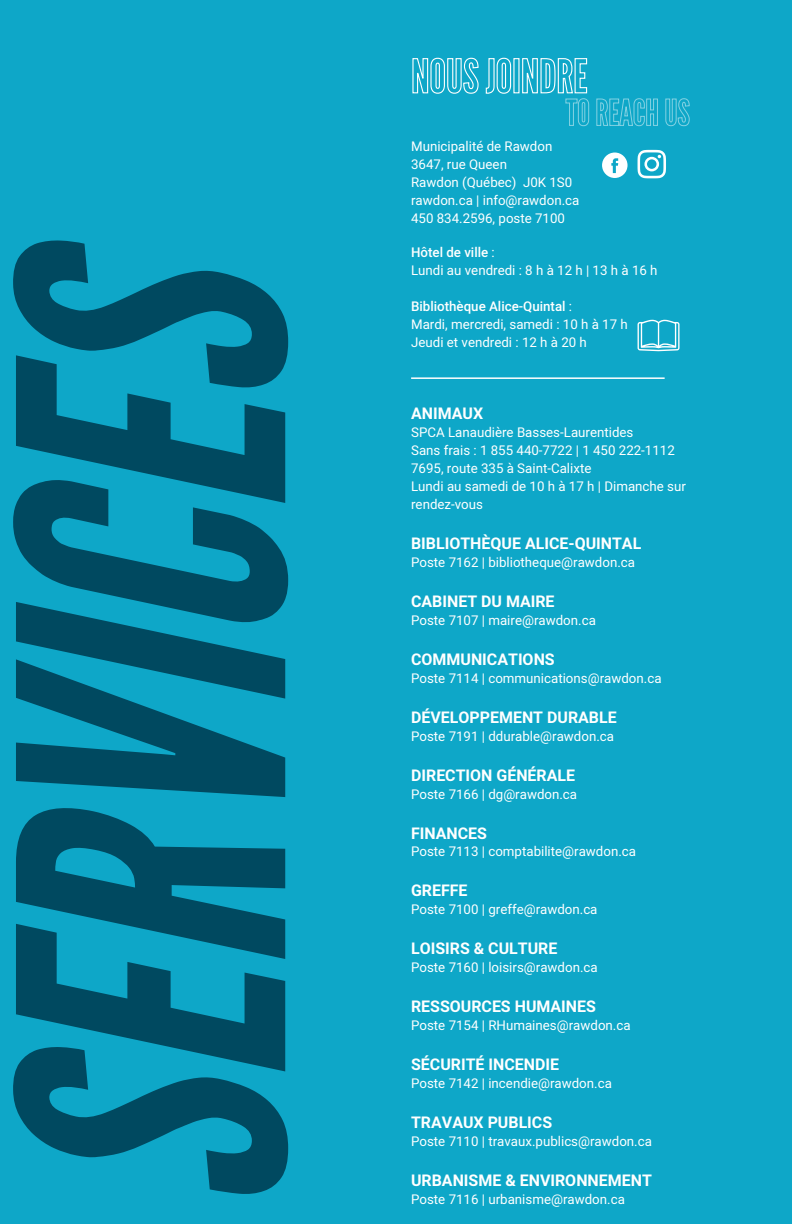
<style>
.page{position:relative;width:792px;height:1224px;background:#0ea7c8}
.page>*{position:absolute;margin:0;border:0;box-sizing:border-box;transform-origin:0 0}
.t1{font:italic 366.2px "League Gothic";color:#004960}
.t2{font:700 16px "Mardoto";color:#fff}
.t3{font:13.4px/18px "Mardoto";color:#fff}
.s1{font-weight:500}
</style>
<div class="page">
<svg style="left:602px;top:153px;width:26px;height:25px"></svg>
<svg style="left:638px;top:150px;width:28px;height:28px"></svg>
<hr style="left:411px;top:377px;width:254px;height:2px;background:#fff">
<svg style="left:638px;top:320px;width:42px;height:31px"></svg>
<svg style="left:412px;top:57px;width:278px;height:70px"></svg>
<h1 class="t1" style="left:-57px;top:1212px;width:973px;rotate:-90deg">SERVICES</h1>
<p class="t3" style="left:411px;top:138px;width:170px">Municipalité de Rawdon<br>3647, rue Queen<br>Rawdon (Québec) J0K 1S0 rawdon.ca | info@rawdon.ca<br>450 834.2596, poste 7100</p>
<p class="t3" style="left:411px;top:244px;width:248px"><span class="s1">Hôtel de ville</span> :<br>Lundi au vendredi : 8 h à 12 h | 13 h à 16 h</p>
<p class="t3" style="left:411px;top:298px;width:218px"><span class="s1">Bibliothèque Alice-Quintal</span> :<br>Mardi, mercredi, samedi : 10 h à 17 h<br>Jeudi et vendredi : 12 h à 20 h</p>
<p class="t2" style="left:411px;top:405px;width:74px">ANIMAUX</p>
<p class="t3" style="left:411px;top:424px;width:276px">SPCA Lanaudière Basses-Laurentides<br>Sans frais : 1 855 440-7722 | 1 450 222-1112<br>7695, route 335 à Saint-Calixte<br>Lundi au samedi de 10 h à 17 h | Dimanche sur rendez-vous</p>
<p class="t2" style="left:411px;top:534px;width:232px">BIBLIOTHÈQUE ALICE-QUINTAL</p>
<p class="t3" style="left:411px;top:554px;width:225px">Poste 7162 | bibliotheque@rawdon.ca</p>
<p class="t2" style="left:411px;top:592px;width:145px">CABINET DU MAIRE</p>
<p class="t3" style="left:411px;top:611px;width:186px">Poste 7107 | maire@rawdon.ca</p>
<p class="t2" style="left:411px;top:650px;width:145px">COMMUNICATIONS</p>
<p class="t3" style="left:411px;top:669px;width:252px">Poste 7114 | communications@rawdon.ca</p>
<p class="t2" style="left:411px;top:708px;width:207px">DÉVELOPPEMENT DURABLE</p>
<p class="t3" style="left:411px;top:727px;width:204px">Poste 7191 | ddurable@rawdon.ca</p>
<p class="t2" style="left:411px;top:766px;width:166px">DIRECTION GÉNÉRALE</p>
<p class="t3" style="left:411px;top:785px;width:168px">Poste 7166 | dg@rawdon.ca</p>
<p class="t2" style="left:411px;top:824px;width:77px">FINANCES</p>
<p class="t3" style="left:411px;top:843px;width:226px">Poste 7113 | comptabilite@rawdon.ca</p>
<p class="t2" style="left:411px;top:882px;width:58px">GREFFE</p>
<p class="t3" style="left:411px;top:901px;width:188px">Poste 7100 | greffe@rawdon.ca</p>
<p class="t2" style="left:411px;top:939px;width:148px">LOISIRS &amp; CULTURE</p>
<p class="t3" style="left:411px;top:959px;width:188px">Poste 7160 | loisirs@rawdon.ca</p>
<p class="t2" style="left:411px;top:997px;width:186px">RESSOURCES HUMAINES</p>
<p class="t3" style="left:411px;top:1017px;width:221px">Poste 7154 | RHumaines@rawdon.ca</p>
<p class="t2" style="left:411px;top:1055px;width:149px">SÉCURITÉ INCENDIE</p>
<p class="t3" style="left:411px;top:1074px;width:202px">Poste 7142 | incendie@rawdon.ca</p>
<p class="t2" style="left:411px;top:1113px;width:143px">TRAVAUX PUBLICS</p>
<p class="t3" style="left:411px;top:1132px;width:242px">Poste 7110 | travaux.publics@rawdon.ca</p>
<p class="t2" style="left:411px;top:1171px;width:242px">URBANISME &amp; ENVIRONNEMENT</p>
<p class="t3" style="left:411px;top:1190px;width:215px">Poste 7116 | urbanisme@rawdon.ca</p>
</div>
